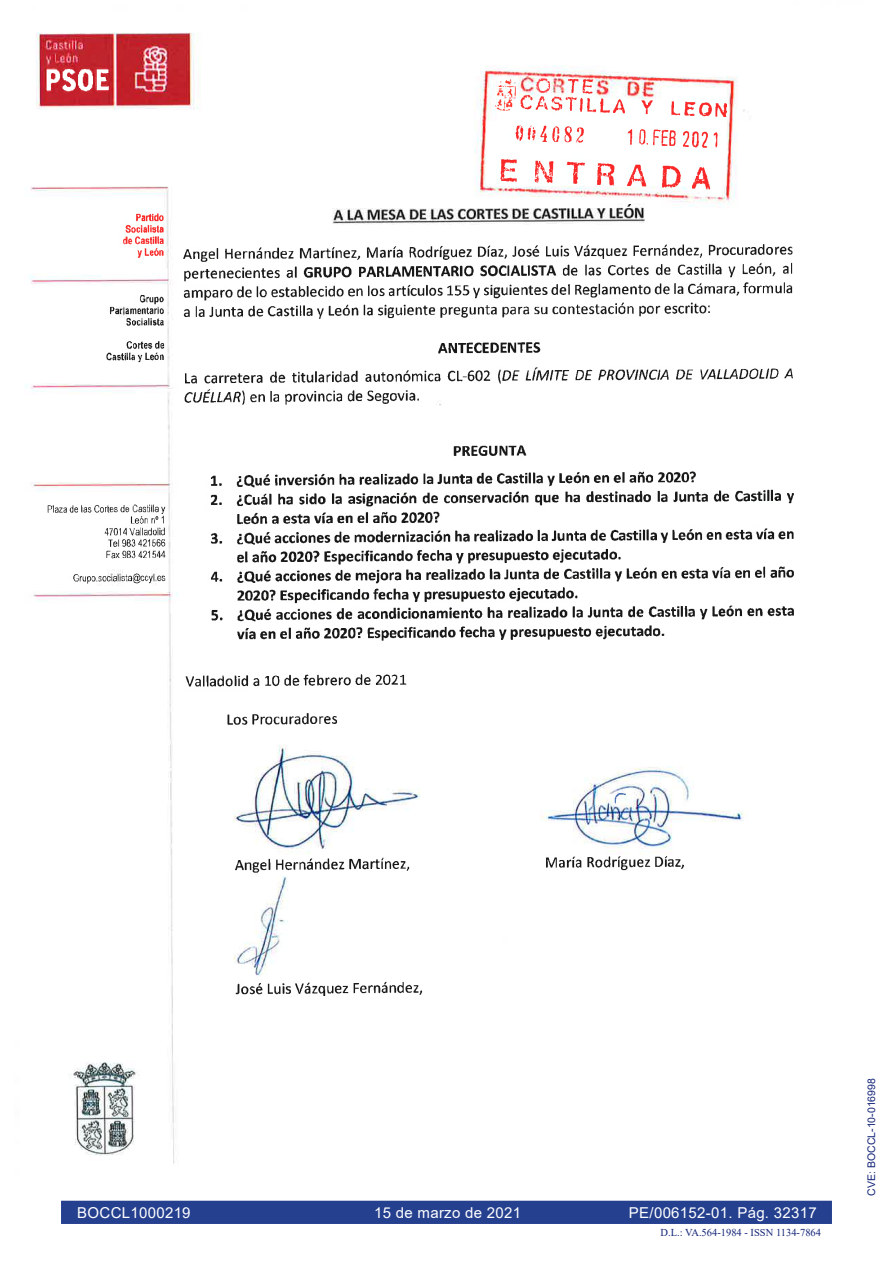
<style>
.page{position:relative;width:893px;height:1263px;background:#fff}
.page>*{position:absolute;margin:0;border:0;box-sizing:border-box;transform-origin:0 0}
.E_CVE{font:15px "Arial";letter-spacing:.02em;color:#fff}
.t1{font:10.5px "Times New Roman";color:#132477}
.t2{font:10.5px "Arial";color:#132477}
</style>
<div class="page">
<div style="left:60px;top:1200px;width:773px;height:25px;background:#25408f"></div>
<div style="left:60px;top:1199px;width:773px;height:26px;border:2px solid #fff"></div>
<img style="left:25px;top:32px;width:808px;height:1168px">
<img style="left:45px;top:40px;width:66px;height:52px">
<img style="left:535px;top:78px;width:16px;height:1px">
<img style="left:122px;top:79px;width:604px;height:125px">
<img style="left:48px;top:204px;width:747px;height:791px">
<svg style="left:614px;top:794px;width:11px;height:9px"></svg>
<p class="E_CVE" style="left:77px;top:1202px;width:115px">BOCCL1000219</p>
<p class="E_CVE" style="left:374px;top:1202px;width:149px">15 de marzo de 2021</p>
<p class="E_CVE" style="left:629px;top:1202px;width:189px">PE/006152-01. Pág. 32317</p>
<p class="t1" style="left:661px;top:1225px;width:162px">D.L.: VA.564-1984 - ISSN 1134-7864</p>
<p class="t2" style="left:864px;top:1195px;width:119px;rotate:-90deg">CVE: BOCCL-10-016998</p>
</div>
